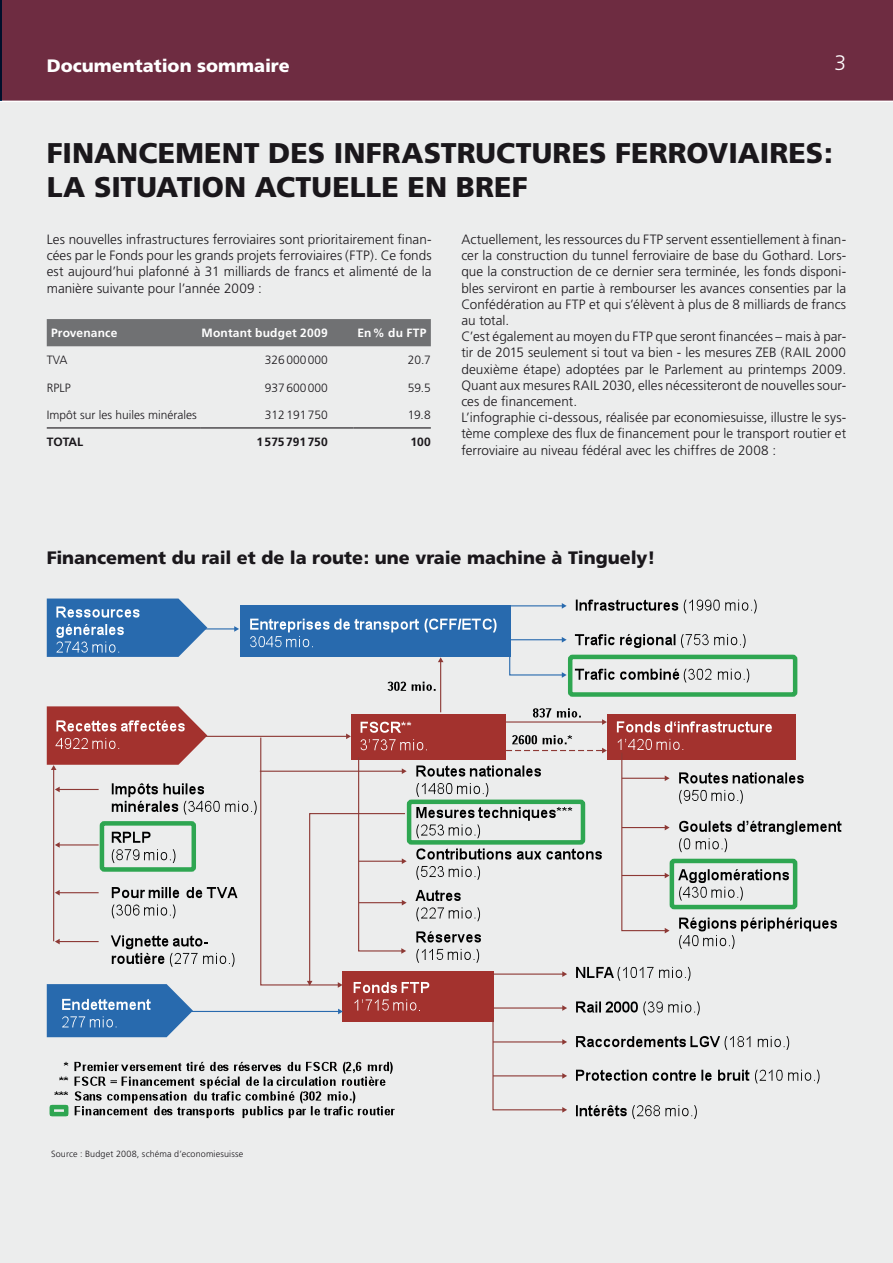
<style>
.page{position:relative;width:893px;height:1263px;background:#eceded}
.page>*{position:absolute;margin:0;border:0;box-sizing:border-box;transform-origin:0 0}
.t1{font:900 28.5px "Frutiger";letter-spacing:.005em;color:#1a171b}
.t2{font:300 21px "Frutiger";color:#fff}
.t3{font:900 18px "Frutiger";letter-spacing:-.005em;color:#1a171b}
.t4{font:900 18px "Frutiger";color:#fff}
.t5{font:300 13.5px/16.2px "Frutiger";letter-spacing:.005em;color:#1a171b;text-align:justify}
.t6{font:300 12px "Frutiger";color:#1a171b}
.t7{font:700 12px "Frutiger";letter-spacing:.015em;color:#fff}
.t8{font:700 12px "Frutiger";color:#1a171b}
.t9{font:300 9px "Frutiger";letter-spacing:.015em;color:#1a171b}
</style>
<div class="page">
<div style="left:0;top:0;width:893px;height:101px;background:#6e2c41"></div>
<hr style="left:0;top:101px;width:893px;height:1px;background:#fff">
<hr style="left:0;top:0;width:2px;height:101px;background:#0062a9">
<div style="left:47px;top:319px;width:384px;height:27px;background:#707173"></div>
<hr style="left:47px;top:427px;width:154px;height:1px;background:#1a171b">
<hr style="left:201px;top:427px;width:152px;height:1px;background:#1a171b">
<hr style="left:353px;top:427px;width:78px;height:1px;background:#1a171b">
<div style="left:240px;top:605px;width:270px;height:52px;background:#286aae"></div>
<svg style="left:47px;top:598px;width:160px;height:59px;background:#4d83bb"></svg>
<svg style="left:250px;top:619px;width:246px;height:28px"></svg>
<svg style="left:576px;top:599px;width:102px;height:12px"></svg>
<svg style="left:684px;top:599px;width:73px;height:14px"></svg>
<svg style="left:575px;top:634px;width:100px;height:14px"></svg>
<svg style="left:681px;top:634px;width:65px;height:14px"></svg>
<svg style="left:575px;top:669px;width:174px;height:13px"></svg>
<svg style="left:388px;top:682px;width:48px;height:9px"></svg>
<hr style="left:440px;top:661px;width:1px;height:51px;background:#8d3935">
<svg style="left:438px;top:657px;width:5px;height:5px"></svg>
<hr style="left:510px;top:605px;width:53px;height:1px;background:#286aae">
<svg style="left:562px;top:603px;width:5px;height:6px"></svg>
<svg style="left:47px;top:706px;width:794px;height:413px"></svg>
<hr style="left:510px;top:639px;width:53px;height:1px;background:#286aae">
<svg style="left:562px;top:637px;width:5px;height:5px"></svg>
<hr style="left:182px;top:628px;width:53px;height:1px;background:#286aae">
<svg style="left:234px;top:626px;width:5px;height:6px"></svg>
<svg style="left:509px;top:654px;width:58px;height:24px"></svg>
<div style="left:568px;top:655px;width:229px;height:42px;border:4px solid #2ea651;border-radius:2px"></div>
<div style="left:407px;top:799px;width:178px;height:46px;border:4px solid #2ea651;border-radius:2px"></div>
<div style="left:100px;top:821px;width:96px;height:51px;border:4px solid #2ea651;border-radius:2px"></div>
<div style="left:670px;top:859px;width:127px;height:50px;border:4px solid #2ea651;border-radius:2px"></div>
<div style="left:50px;top:1105px;width:18px;height:11px;border:4px solid #2ea651"></div>
<h3 class="t4" style="left:47px;top:55px;width:245px">Documentation sommaire</h3>
<h2 class="t2" style="left:834px;top:51px;width:13px">3</h2>
<h1 class="t1" style="left:47px;top:136px;width:338px">Financement des infrastr</h1>
<h1 class="t1" style="left:476px;top:136px;width:194px">uctures ferro</h1>
<h1 class="t1" style="left:708px;top:136px;width:36px">viair</h1>
<h1 class="t1" style="left:788px;top:136px;width:46px">es:</h1>
<h1 class="t1" style="left:47px;top:170px;width:128px">la situatio</h1>
<h1 class="t1" style="left:224px;top:170px;width:51px">n act</h1>
<h1 class="t1" style="left:312px;top:170px;width:214px">uelle en bref</h1>
<p class="t5" style="left:461px;top:231px;width:386px;text-align:left">Actuellement, les ressources du FTP servent essentiellement à finan&shy;cer la construction du tunnel ferroviaire de base du Gothard. Lors&shy;que la construction de ce dernier sera terminée, les fonds disponi&shy;bles serviront en partie à rembourser les avances consenties par la Confédération au FTP et qui s’élèvent à plus de 8 milliards de francs au total.<br>C’est également au moyen du FTP que seront financées – mais à par&shy;tir de 2015 seulement si tout va bien - les mesures ZEB (RAIL 2000 deuxième étape) adoptées par le Parlement au printemps 2009.<br>Quant aux mesures RAIL 2030, elles nécessiteront de nouvelles sour&shy;ces de financement.<br>L’infographie ci-dessous, réalisée par economiesuisse, illustre le sys&shy;tème complexe des flux de financement pour le transport routier et ferroviaire au niveau fédéral avec les chiffres de 2008 :</p>
<p class="t5" style="left:47px;top:231px;width:386px">Les nouvelles infrastructures ferroviaires sont prioritairement finan&shy;cées par le Fonds pour les grands projets ferroviaires (FTP). Ce fonds est aujourd’hui plafonné à 31 milliards de francs et alimenté de la manière suivante pour l’année 2009 :</p>
<p class="t7" style="left:51px;top:326px;width:68px">Provenance</p>
<p class="t7" style="left:202px;top:326px;width:128px">Montant budget 2009</p>
<p class="t7" style="left:357px;top:326px;width:71px">En% du FTP</p>
<p class="t6" style="left:47px;top:353px;width:22px">TVA</p>
<p class="t6" style="left:265px;top:353px;width:65px">326000000</p>
<p class="t6" style="left:408px;top:353px;width:24px">20.7</p>
<p class="t6" style="left:47px;top:381px;width:25px">RPLP</p>
<p class="t6" style="left:265px;top:381px;width:65px">937600000</p>
<p class="t6" style="left:408px;top:381px;width:25px">59.5</p>
<p class="t6" style="left:47px;top:408px;width:152px">Impôt sur les huiles minérales</p>
<p class="t6" style="left:265px;top:408px;width:65px">312191750</p>
<p class="t6" style="left:408px;top:408px;width:24px">19.8</p>
<p class="t8" style="left:47px;top:435px;width:38px">TOTAL</p>
<p class="t8" style="left:256px;top:435px;width:73px">1575791750</p>
<p class="t8" style="left:410px;top:435px;width:22px">100</p>
<h3 class="t3" style="left:47px;top:547px;width:610px">Financement du rail et de la route: une vraie machine à Tinguely!</h3>
<p class="t9" style="left:51px;top:1149px;width:194px">Source : Budget 2008, schéma d’economiesuisse</p>
</div>
